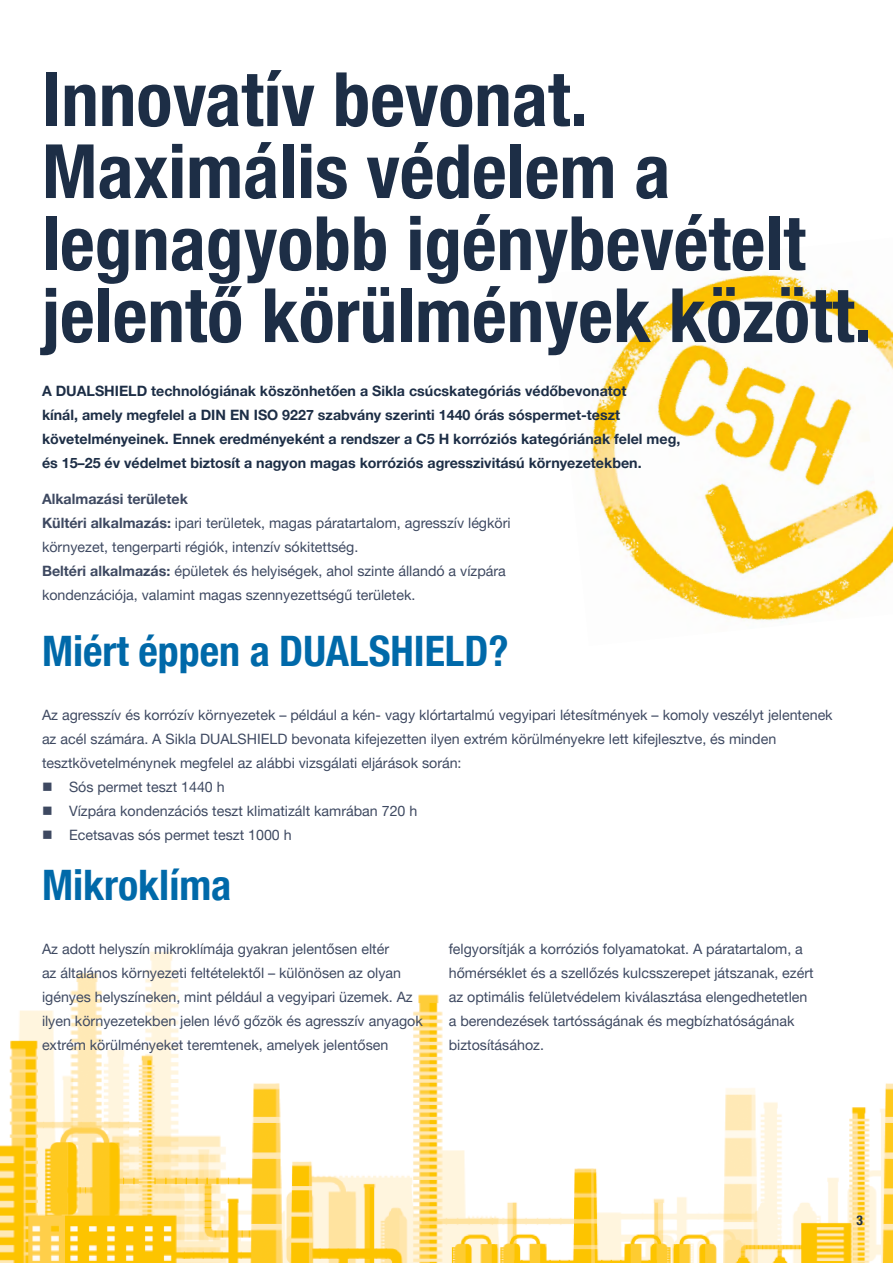
<style>
.page{position:relative;width:893px;height:1263px;background:#fff}
.page>*{position:absolute;margin:0;border:0;box-sizing:border-box;transform-origin:0 0}
.t1{font:700 condensed 75px/72px "Helvetica Neue LT Pro";color:#1d2e46}
.t2{font:700 condensed 42px "Helvetica Neue LT Pro";color:#0069a9}
.t3{font:14.25px/24px "Helvetica Neue LT Pro";color:#3e4961}
.t4{font:700 14.25px/24px "Helvetica Neue LT Pro";color:#1d2e46}
.t5{font:700 condensed 13.5px "Helvetica Neue LT Pro";color:#1d2e46}
.s1{font-weight:700}
</style>
<div class="page">
<img style="left:0;top:952px;width:893px;height:311px">
<img style="left:589px;top:274px;width:304px;height:348px">
<h1 class="t1" style="left:42px;top:64px;width:832px">Innovatív bevonat.<br>Maximális védelem a legnagyobb igénybevételt jelentő körülmények között.</h1>
<p class="t4" style="left:42px;top:379px;width:640px">A DUALSHIELD technológiának köszönhetően a Sikla csúcskategóriás védőbevonatot<br>kínál, amely megfelel a DIN EN ISO 9227 szabvány szerinti 1440 órás sóspermet-teszt követelményeinek. Ennek eredményeként a rendszer a C5 H korróziós kategóriának felel meg, és 15–25 év védelmet biztosít a nagyon magas korróziós agresszivitású környezetekben.</p>
<p class="t3" style="left:42px;top:487px;width:470px"><span class="s1">Alkalmazási területek<br>Kültéri alkalmazás:</span> ipari területek, magas páratartalom, agresszív légköri környezet, tengerparti régiók, intenzív sókitettség.<br><span class="s1">Beltéri alkalmazás:</span> épületek és helyiségek, ahol szinte állandó a vízpára kondenzációja, valamint magas szennyezettségű területek.</p>
<h2 class="t2" style="left:42px;top:626px;width:468px">Miért éppen a DUALSHIELD?</h2>
<p class="t3" style="left:42px;top:703px;width:792px">Az agresszív és korrózív környezetek – például a kén- vagy klórtartalmú vegyipari létesítmények – komoly veszélyt jelentenek</p>
<p class="t3" style="left:42px;top:727px;width:736px">az acél számára. A Sikla DUALSHIELD bevonata kifejezetten ilyen extrém körülményekre lett kifejlesztve, és minden</p>
<p class="t3" style="left:42px;top:751px;width:421px">tesztkövetelménynek megfelel az alábbi vizsgálati eljárások során:</p>
<p class="t3" style="left:69px;top:775px;width:157px">Sós permet teszt 1440 h</p>
<p class="t3" style="left:69px;top:799px;width:350px">Vízpára kondenzációs teszt klimatizált kamrában 720 h</p>
<p class="t3" style="left:69px;top:823px;width:224px">Ecetsavas sós permet teszt 1000 h</p>
<h2 class="t2" style="left:42px;top:860px;width:191px">Mikroklíma</h2>
<p class="t3" style="left:42px;top:937px;width:382px">Az adott helyszín mikroklímája gyakran jelentősen eltér<br>az általános környezeti feltételektől – különösen az olyan igényes helyszíneken, mint például a vegyipari üzemek. Az ilyen környezetekben jelen lévő gőzök és agresszív anyagok extrém körülményeket teremtenek, amelyek jelentősen</p>
<p class="t3" style="left:449px;top:937px;width:366px">felgyorsítják a korróziós folyamatokat. A páratartalom, a hőmérséklet és a szellőzés kulcsszerepet játszanak, ezért az optimális felületvédelem kiválasztása elengedhetetlen a berendezések tartósságának és megbízhatóságának biztosításához.</p>
<p class="t5" style="left:857px;top:1212px;width:8px">3</p>
</div>
